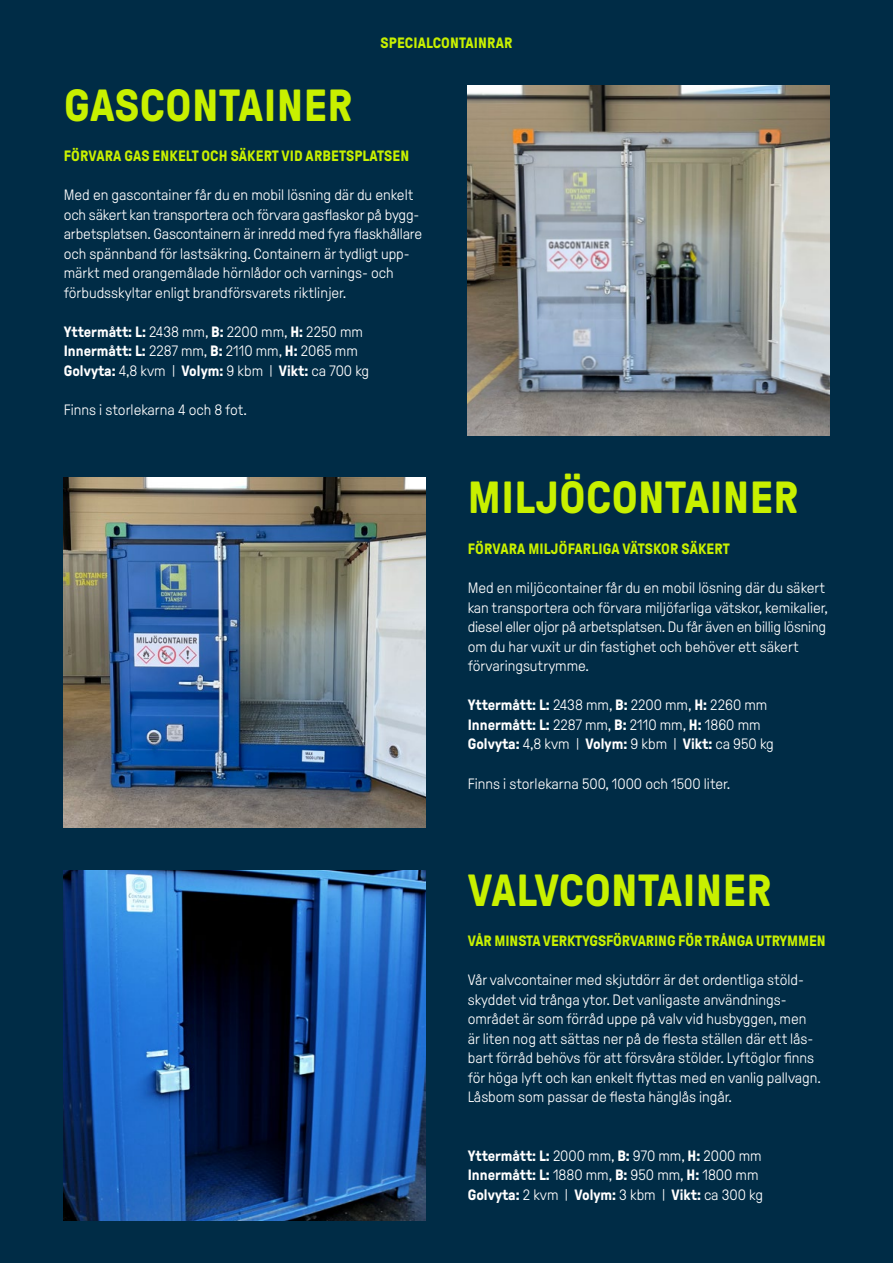
<style>
.page{position:relative;width:893px;height:1263px;background:#002c46}
.page>*{position:absolute;margin:0;border:0;box-sizing:border-box;transform-origin:0 0}
.t1{font:700 45px "GT Pressura";letter-spacing:.01em;color:#c8f000}
.t2{font:300 15px/19.5px "GT Pressura";color:#fff}
.t3{font:700 15px "GT Pressura";letter-spacing:.01em;color:#c8f000}
.s1{font-weight:700}
</style>
<div class="page">
<img style="left:468px;top:85px;width:361px;height:350px">
<img style="left:64px;top:478px;width:361px;height:350px">
<img style="left:64px;top:870px;width:361px;height:350px">
<p class="t3" style="left:380px;top:35px;width:133px">SPECIALCONTAINRAR</p>
<h1 class="t1" style="left:64px;top:81px;width:290px">GASCONTAINER</h1>
<p class="t3" style="left:64px;top:148px;width:347px">FÖRVARA GAS ENKELT OCH SÄKERT VID ARBETSPLATSEN</p>
<p class="t2" style="left:64px;top:185px;width:360px">Med en gascontainer får du en mobil lösning där du enkelt och säkert kan transportera och förvara gasflaskor på bygg&shy;arbetsplatsen. Gascontainern är inredd med fyra flaskhållare och spännband för lastsäkring. Containern är tydligt upp&shy;märkt med orangemålade hörnlådor och varnings- och förbudsskyltar enligt brandförsvarets riktlinjer.</p>
<p class="t2" style="left:64px;top:322px;width:307px"><span class="s1">Yttermått: L:</span> 2438 mm, <span class="s1">B:</span> 2200 mm, <span class="s1">H:</span> 2250 mm<br><span class="s1">Innermått: L:</span> 2287 mm, <span class="s1">B:</span> 2110 mm, <span class="s1">H:</span> 2065 mm<br><span class="s1">Golvyta:</span> 4,8 kvm | <span class="s1">Volym:</span> 9 kbm | <span class="s1">Vikt:</span> ca 700 kg</p>
<p class="t2" style="left:64px;top:400px;width:185px">Finns i storlekarna 4 och 8 fot.</p>
<h1 class="t1" style="left:468px;top:474px;width:332px">MILJÖCONTAINER</h1>
<p class="t3" style="left:468px;top:541px;width:263px">FÖRVARA MILJÖFARLIGA VÄTSKOR SÄKERT</p>
<p class="t2" style="left:468px;top:579px;width:362px">Med en miljöcontainer får du en mobil lösning där du säkert kan transportera och förvara miljöfarliga vätskor, kemikalier, diesel eller oljor på arbetsplatsen. Du får även en billig lösning om du har vuxit ur din fastighet och behöver ett säkert förvaringsutrymme.</p>
<p class="t2" style="left:468px;top:696px;width:307px"><span class="s1">Yttermått: L:</span> 2438 mm, <span class="s1">B:</span> 2200 mm, <span class="s1">H:</span> 2260 mm<br><span class="s1">Innermått: L:</span> 2287 mm, <span class="s1">B:</span> 2110 mm, <span class="s1">H:</span> 1860 mm<br><span class="s1">Golvyta:</span> 4,8 kvm | <span class="s1">Volym:</span> 9 kbm | <span class="s1">Vikt:</span> ca 950 kg</p>
<p class="t2" style="left:468px;top:774px;width:264px">Finns i storlekarna 500, 1000 och 1500 liter.</p>
<h1 class="t1" style="left:468px;top:866px;width:305px">VALVCONTAINER</h1>
<p class="t3" style="left:468px;top:933px;width:359px">VÅR MINSTA VERKTYGSFÖRVARING FÖR TRÅNGA UTRYMMEN</p>
<p class="t2" style="left:468px;top:971px;width:355px">Vår valvcontainer med skjutdörr är det ordentliga stöld&shy;skyddet vid trånga ytor. Det vanligaste användnings&shy;området är som förråd uppe på valv vid husbyggen, men är liten nog att sättas ner på de flesta ställen där ett lås&shy;bart förråd behövs för att försvåra stölder. Lyftöglor finns för höga lyft och kan enkelt flyttas med en vanlig pallvagn.<br>Låsbom som passar de flesta hänglås ingår.</p>
<p class="t2" style="left:468px;top:1146px;width:297px"><span class="s1">Yttermått: L:</span> 2000 mm, <span class="s1">B:</span> 970 mm, <span class="s1">H:</span> 2000 mm<br><span class="s1">Innermått: L:</span> 1880 mm, <span class="s1">B:</span> 950 mm, <span class="s1">H:</span> 1800 mm<br><span class="s1">Golvyta:</span> 2 kvm | <span class="s1">Volym:</span> 3 kbm | <span class="s1">Vikt:</span> ca 300 kg</p>
</div>
